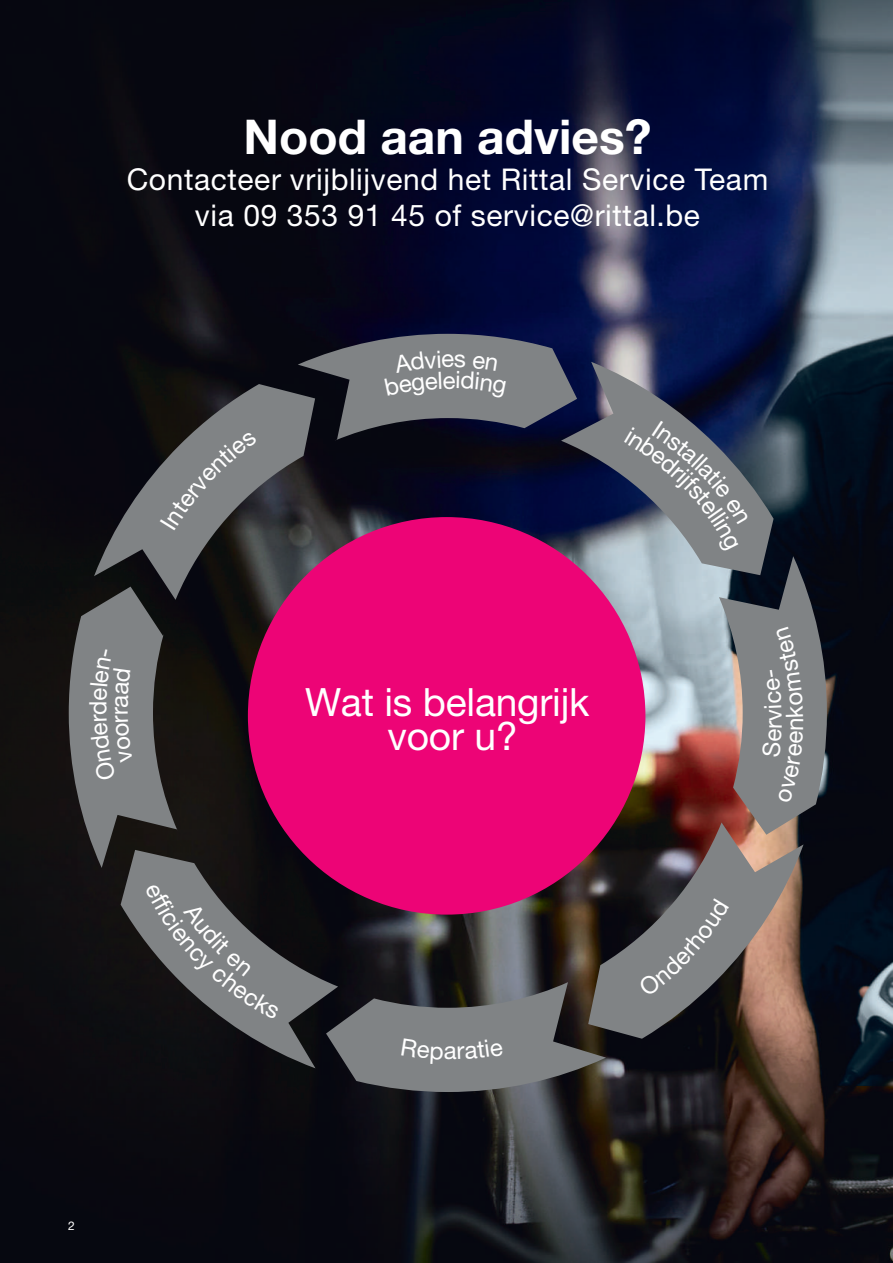
<style>
.page{position:relative;width:893px;height:1263px;background:#fff}
.page>*{position:absolute;margin:0;border:0;box-sizing:border-box;transform-origin:0 0}
.t1{font:700 48px "Neue Helvetica For Rittal";color:#fff}
.t2{font:39px/33.8px "Neue Helvetica For Rittal";letter-spacing:-.005em;color:#fff;text-align:center}
.t3{font:30px/36px "Helvetica Neue";letter-spacing:.02em;color:#fff;text-align:center}
.t4{font:24px "Neue Helvetica For Rittal";color:#fff}
.t5{font:12px "Neue Helvetica For Rittal";color:#fff}
</style>
<div class="page">
<img style="left:0;top:0;width:893px;height:1263px">
<div style="left:248px;top:517px;width:397px;height:398px;background:#ed0476;border-radius:50%"></div>
<svg style="left:121px;top:850px;width:217px;height:218px;background:#2b262b"></svg>
<svg style="left:561px;top:362px;width:213px;height:213px;background:#3a3f5c"></svg>
<svg style="left:94px;top:384px;width:221px;height:216px;background:#3a383c"></svg>
<svg style="left:588px;top:822px;width:215px;height:217px;background:#685754"></svg>
<svg style="left:160px;top:431px;width:97px;height:99px;background:#717375"></svg>
<svg style="left:298px;top:334px;width:279px;height:107px;background:#565862"></svg>
<svg style="left:326px;top:982px;width:280px;height:110px;background:#5f6061"></svg>
<svg style="left:624px;top:421px;width:203px;height:414px;background:#7a7179"></svg>
<svg style="left:69px;top:587px;width:109px;height:281px;background:#5a5b5b"></svg>
<svg style="left:638px;top:898px;width:91px;height:99px;background:#717375"></svg>
<svg style="left:145px;top:883px;width:135px;height:137px;background:#5d5e60"></svg>
<h1 class="t1" style="left:243px;top:107px;width:410px">Nood aan advies?</h1>
<p class="t3" style="left:127px;top:161px;width:643px">Contacteer vrijblijvend het Rittal Service Team via 09 353 91 45 of service@rittal.be</p>
<p class="t4" style="left:83px;top:714px;width:16px;rotate:-90deg">d</p>
<p class="t5" style="left:68px;top:1218px;width:8px">2</p>
<h2 class="t2" style="left:305px;top:685px;width:286px">Wat is belangrijk voor u?</h2>
<p class="t4" style="left:444px;top:1036px;width:14px">a</p>
</div>
